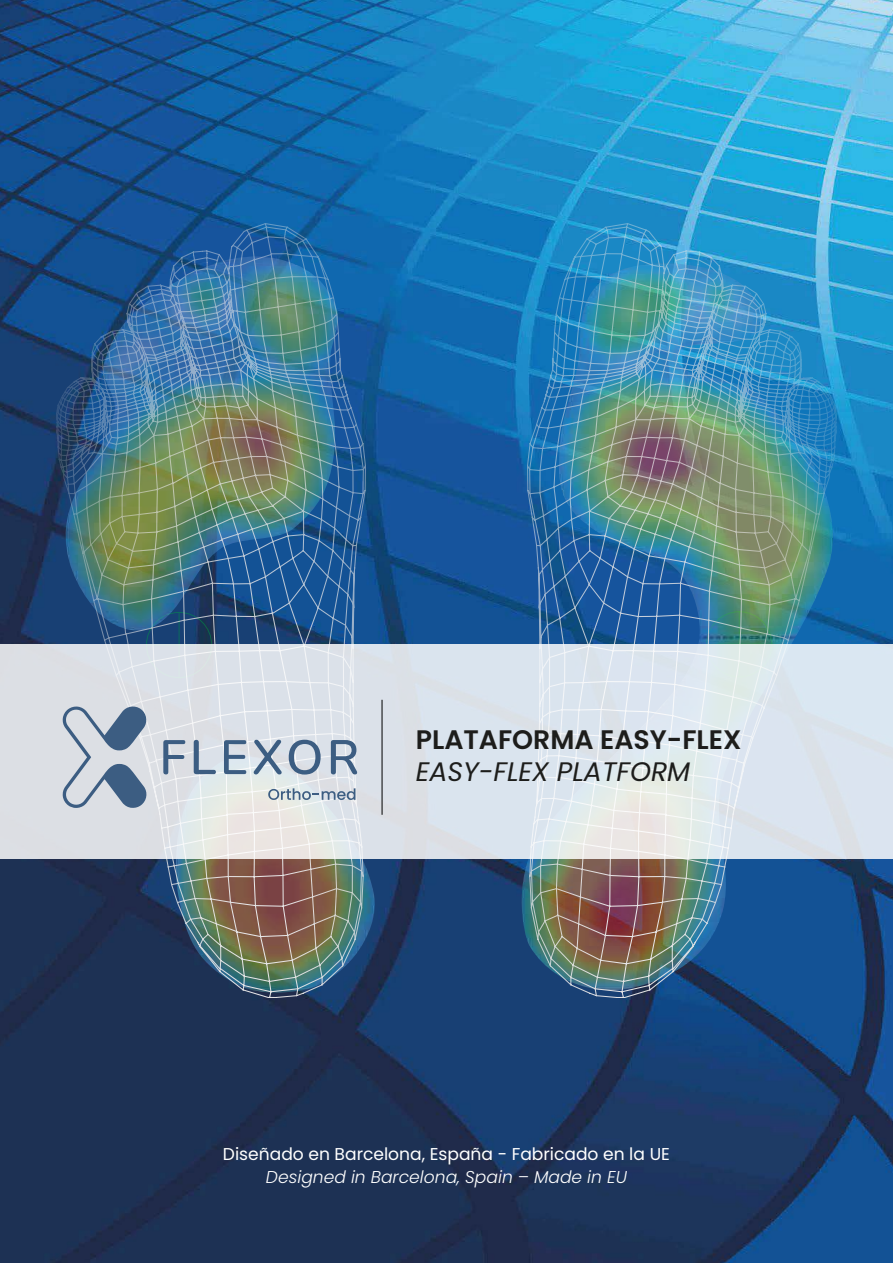
<style>
.page{position:relative;width:893px;height:1263px;background:#fff}
.page>*{position:absolute;margin:0;border:0;box-sizing:border-box;transform-origin:0 0}
.t1{font:600 26.7px "Poppins";color:#1d1d1b}
.t2{font:italic 26.7px "Poppins";color:#1d1d1b}
.t3{font:17.1px "Poppins";color:#fff}
.t4{font:italic 300 17.1px "Poppins";color:#fff}
</style>
<div class="page">
<img style="left:0;top:0;width:893px;height:1263px">
<img style="left:510px;top:263px;width:17px;height:731px">
<img style="left:527px;top:223px;width:310px;height:775px">
<img style="left:366px;top:859px;width:12px;height:135px">
<img style="left:56px;top:223px;width:310px;height:775px">
<svg style="left:0;top:644px;width:893px;height:215px;background:#dee4ea"></svg>
<hr style="left:382px;top:700px;width:1px;height:115px;background:#000">
<svg style="left:163px;top:740px;width:22px;height:34px"></svg>
<svg style="left:194px;top:740px;width:22px;height:34px"></svg>
<svg style="left:224px;top:740px;width:22px;height:34px"></svg>
<svg style="left:254px;top:740px;width:28px;height:34px"></svg>
<svg style="left:289px;top:740px;width:32px;height:34px"></svg>
<svg style="left:331px;top:740px;width:26px;height:34px"></svg>
<svg style="left:62px;top:705px;width:86px;height:103px;background:#a5b2c2"></svg>
<svg style="left:268px;top:788px;width:87px;height:12px"></svg>
<h1 class="t1" style="left:416px;top:724px;width:327px">PLATAFORMA EASY-FLEX</h1>
<h1 class="t2" style="left:416px;top:756px;width:276px">EASY-FLEX PLATFORM</h1>
<p class="t3" style="left:223px;top:1144px;width:449px">Diseñado en Barcelona, España - Fabricado en la UE</p>
<p class="t4" style="left:266px;top:1167px;width:363px">Designed in Barcelona, Spain – Made in EU</p>
</div>
